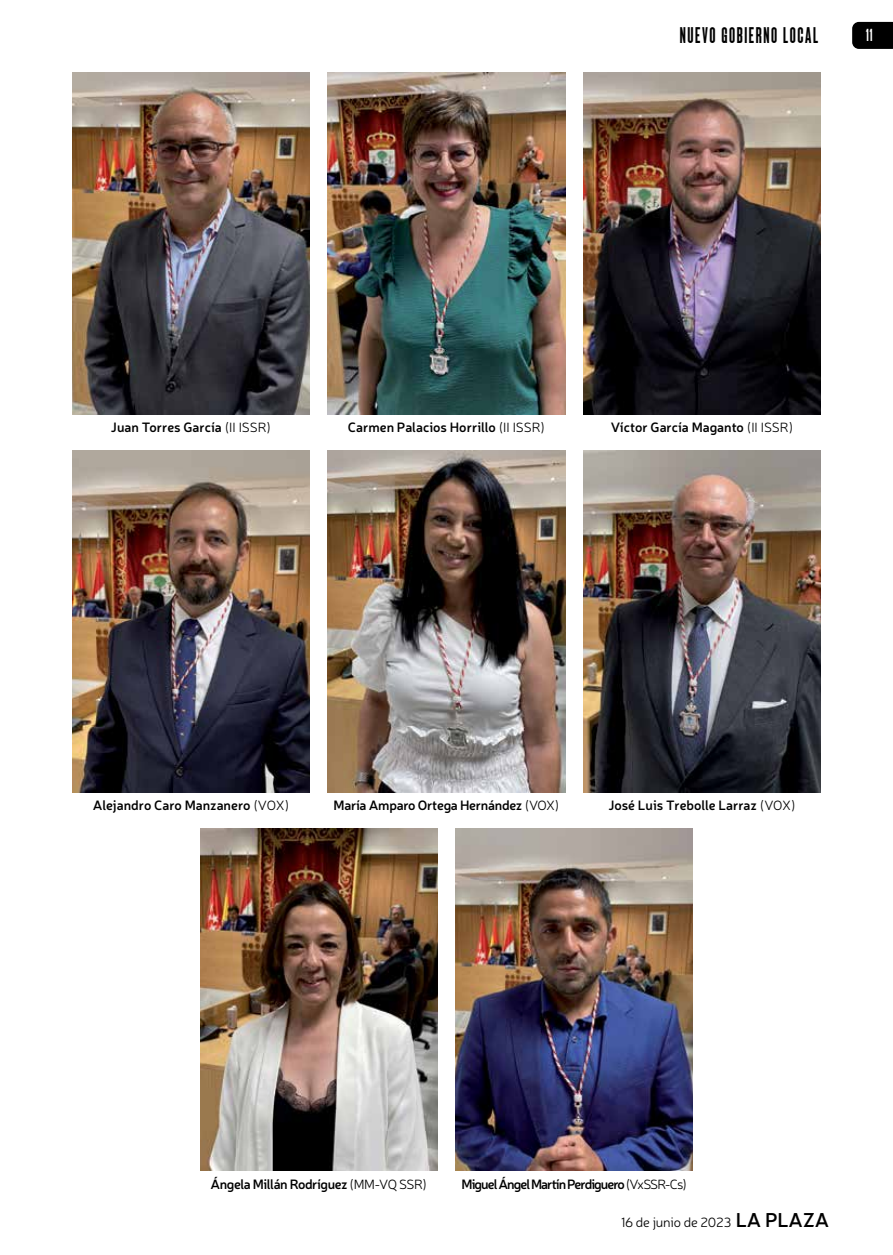
<style>
.page{position:relative;width:893px;height:1255px;background:#fff}
.page>*{position:absolute;margin:0;border:0;box-sizing:border-box;transform-origin:0 0}
.t1{font:700 19.5px "Cactus";letter-spacing:.08em;color:#000}
.t2{font:700 15px "Cactus";color:#fff}
.t3{font:600 13.5px "Neris";letter-spacing:-.01em;color:#000}
.t4{font:600 13.5px "Neris";letter-spacing:-.07em;color:#000}
.t5{font:600 13.5px "Neris";letter-spacing:-.03em;color:#000}
.t6{font:300 13.5px "Neris";letter-spacing:-.01em;color:#000}
.s1{font-weight:300}
.s2{font-weight:600;font-size:19.95px}
</style>
<div class="page">
<img style="left:72px;top:72px;width:238px;height:342px">
<img style="left:72px;top:450px;width:238px;height:342px">
<img style="left:200px;top:828px;width:237px;height:342px">
<img style="left:455px;top:828px;width:238px;height:342px">
<img style="left:328px;top:72px;width:237px;height:342px">
<img style="left:328px;top:450px;width:237px;height:342px">
<img style="left:583px;top:72px;width:238px;height:342px">
<img style="left:583px;top:450px;width:238px;height:342px">
<svg style="left:852px;top:22px;width:41px;height:27px"></svg>
<h1 class="t1" style="left:680px;top:23px;width:140px">NUEVO GOBIERNO LOCAL</h1>
<p class="t2" style="left:866px;top:26px;width:8px">11</p>
<p class="t3" style="left:111px;top:418px;width:162px">Juan Torres García <span class="s1">(II ISSR)</span></p>
<p class="t3" style="left:348px;top:418px;width:199px">Carmen Palacios Horrillo <span class="s1">(II ISSR)</span></p>
<p class="t3" style="left:611px;top:418px;width:184px">Víctor García Maganto <span class="s1">(II ISSR)</span></p>
<p class="t3" style="left:93px;top:796px;width:198px">Alejandro Caro Manzanero <span class="s1">(VOX)</span></p>
<p class="t3" style="left:333px;top:796px;width:227px">María Amparo Ortega Hernández <span class="s1">(VOX)</span></p>
<p class="t3" style="left:608px;top:796px;width:189px">José Luis Trebolle Larraz <span class="s1">(VOX)</span></p>
<p class="t5" style="left:210px;top:1174px;width:218px">Ángela Millán Rodríguez <span class="s1">(MM-VQ SSR)</span></p>
<p class="t4" style="left:462px;top:1174px;width:227px">Miguel Ángel Martín Perdiguero <span class="s1">(VxSSR-Cs)</span></p>
<p class="t6" style="left:621px;top:1213px;width:210px">16 de junio de 2023 <span class="s2">LA PLAZA</span></p>
</div>
